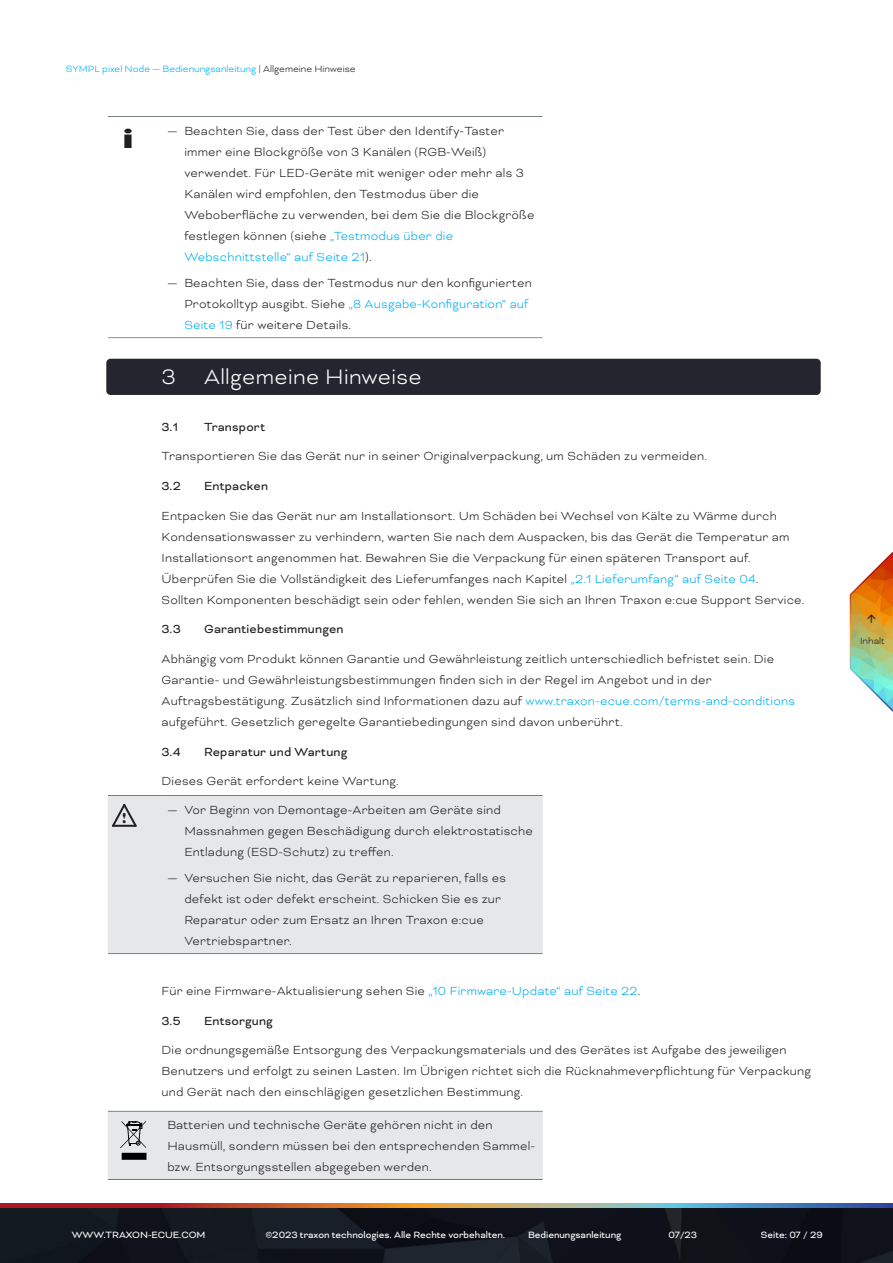
<style>
.page{position:relative;width:893px;height:1263px;background:#fff}
.page>*{position:absolute;margin:0;border:0;box-sizing:border-box;transform-origin:0 0}
.t1{font:27.6px "Bauhaus 93";color:#231f20;scale:1.41 1}
.t2{font:300 24px "Bicyclette";letter-spacing:.015em;color:#fff}
.t3{font:14.7px "Broadway";color:#231f20;scale:.66 1}
.Text__Introductions_Black_DE{font:300 13.5px/21px "Bicyclette";letter-spacing:.015em;color:#231f20}
.t4{font:13.5px "Bicyclette";letter-spacing:.015em;color:#231f20}
.t5{font:10.5px "Bicyclette";color:#fff}
.t6{font:300 10.5px "Bicyclette";color:#00aeef}
.t7{font:300 10.5px "Bicyclette";color:#231f20}
.s1{color:#231f20}
.s2{color:#00aeef}
</style>
<div class="page">
<img style="left:0;top:1207px;width:893px;height:56px">
<svg style="left:0;top:1203px;width:893px;height:4px;background:#9f7365"></svg>
<div style="left:106px;top:359px;width:715px;height:36px;background:#24252f;border-radius:4px"></div>
<div style="left:106px;top:115px;width:438px;height:225px;border:2px solid #fff"></div>
<div style="left:109px;top:797px;width:432px;height:155px;background:#e6e7e9"></div>
<svg style="left:112px;top:804px;width:25px;height:23px"></svg>
<div style="left:106px;top:794px;width:438px;height:161px;border:2px solid #fff"></div>
<div style="left:109px;top:1112px;width:432px;height:66px;background:#e6e7e9"></div>
<div style="left:106px;top:1109px;width:438px;height:72px;border:2px solid #fff"></div>
<svg style="left:849px;top:552px;width:44px;height:160px"></svg>
<p class="t6" style="left:66px;top:63px;width:291px">SYMPL pixel Node — Bedienungsanleitung <span class="s1">| Allgemeine Hinweise</span></p>
<p class="t1" style="left:123px;top:123px;width:10px">i</p>
<p class="Text__Introductions_Black_DE" style="left:184px;top:120px;width:352px;text-indent:-17px">— Beachten Sie, dass der Test über den Identify-Taster immer eine Blockgröße von 3 Kanälen (RGB-Weiß) verwendet. Für LED-Geräte mit weniger oder mehr als 3<br>Kanälen wird empfohlen, den Testmodus über die Weboberfläche zu verwenden, bei dem Sie die Blockgröße festlegen können (siehe <span class="s2">„Testmodus über die Webschnittstelle“ auf Seite 21</span>).</p>
<p class="Text__Introductions_Black_DE" style="left:184px;top:273px;width:349px;text-indent:-17px">— Beachten Sie, dass der Testmodus nur den konfigurierten<br>Protokolltyp ausgibt. Siehe <span class="s2">„8 Ausgabe-Konfiguration“ auf<br>Seite 19</span> für weitere Details.</p>
<p class="t2" style="left:162px;top:363px;width:262px">3 Allgemeine Hinweise</p>
<p class="t4" style="left:162px;top:419px;width:18px">3.1</p>
<p class="t4" style="left:204px;top:419px;width:63px">Transport</p>
<p class="Text__Introductions_Black_DE" style="left:162px;top:446px;width:547px">Transportieren Sie das Gerät nur in seiner Originalverpackung, um Schäden zu vermeiden.</p>
<p class="t4" style="left:162px;top:478px;width:21px">3.2</p>
<p class="t4" style="left:204px;top:478px;width:65px">Entpacken</p>
<p class="Text__Introductions_Black_DE" style="left:162px;top:505px;width:644px">Entpacken Sie das Gerät nur am Installationsort. Um Schäden bei Wechsel von Kälte zu Wärme durch Kondensationswasser zu verhindern, warten Sie nach dem Auspacken, bis das Gerät die Temperatur am Installationsort angenommen hat. Bewahren Sie die Verpackung für einen späteren Transport auf.<br>Überprüfen Sie die Vollständigkeit des Lieferumfanges nach Kapitel <span class="s2">„2.1 Lieferumfang“ auf Seite 04</span>.<br>Sollten Komponenten beschädigt sein oder fehlen, wenden Sie sich an Ihren Traxon e:cue Support Service.</p>
<p class="t4" style="left:162px;top:621px;width:21px">3.3</p>
<p class="t4" style="left:204px;top:621px;width:141px">Garantiebestimmungen</p>
<p class="Text__Introductions_Black_DE" style="left:162px;top:648px;width:635px">Abhängig vom Produkt können Garantie und Gewährleistung zeitlich unterschiedlich befristet sein. Die Garantie- und Gewährleistungsbestimmungen finden sich in der Regel im Angebot und in der Auftragsbestätigung. Zusätzlich sind Informationen dazu auf <span class="s2">www.traxon-ecue.com/terms-and-conditions </span>aufgeführt. Gesetzlich geregelte Garantiebedingungen sind davon unberührt.</p>
<p class="t4" style="left:162px;top:744px;width:21px">3.4</p>
<p class="t4" style="left:204px;top:744px;width:145px">Reparatur und Wartung</p>
<p class="Text__Introductions_Black_DE" style="left:162px;top:770px;width:239px">Dieses Gerät erfordert keine Wartung.</p>
<p class="t3" style="left:123px;top:809px;width:7px">!</p>
<p class="Text__Introductions_Black_DE" style="left:184px;top:799px;width:350px;text-indent:-17px">— Vor Beginn von Demontage-Arbeiten am Geräte sind<br>Massnahmen gegen Beschädigung durch elektrostatische<br>Entladung (ESD-Schutz) zu treffen.</p>
<p class="Text__Introductions_Black_DE" style="left:184px;top:868px;width:323px;text-indent:-17px">— Versuchen Sie nicht, das Gerät zu reparieren, falls es defekt ist oder defekt erscheint. Schicken Sie es zur Reparatur oder zum Ersatz an Ihren Traxon e:cue Vertriebspartner.</p>
<p class="Text__Introductions_Black_DE" style="left:162px;top:980px;width:480px">Für eine Firmware-Aktualisierung sehen Sie <span class="s2">„10 Firmware-Update“ auf Seite 22</span>.</p>
<p class="t4" style="left:162px;top:1013px;width:21px">3.5</p>
<p class="t4" style="left:204px;top:1013px;width:70px">Entsorgung</p>
<p class="Text__Introductions_Black_DE" style="left:162px;top:1040px;width:651px">Die ordnungsgemäße Entsorgung des Verpackungsmaterials und des Gerätes ist Aufgabe des jeweiligen<br>Benutzers und erfolgt zu seinen Lasten. Im Übrigen richtet sich die Rücknahmeverpflichtung für Verpackung und Gerät nach den einschlägigen gesetzlichen Bestimmung.</p>
<p class="Text__Introductions_Black_DE" style="left:167px;top:1114px;width:369px">Batterien und technische Geräte gehören nicht in den<br>Hausmüll, sondern müssen bei den entsprechenden Sammel&shy;bzw. Entsorgungsstellen abgegeben werden.</p>
<p class="t5" style="left:72px;top:1229px;width:135px">WWW.TRAXON-ECUE.COM</p>
<p class="t5" style="left:265px;top:1229px;width:241px">©2023 traxon technologies. Alle Rechte vorbehalten.</p>
<p class="t5" style="left:528px;top:1229px;width:95px">Bedienungsanleitung</p>
<p class="t5" style="left:668px;top:1229px;width:30px">07/23</p>
<p class="t5" style="left:761px;top:1229px;width:63px">Seite: 07 / 29</p>
<p class="t7" style="left:860px;top:634px;width:26px">Inhalt</p>
</div>
